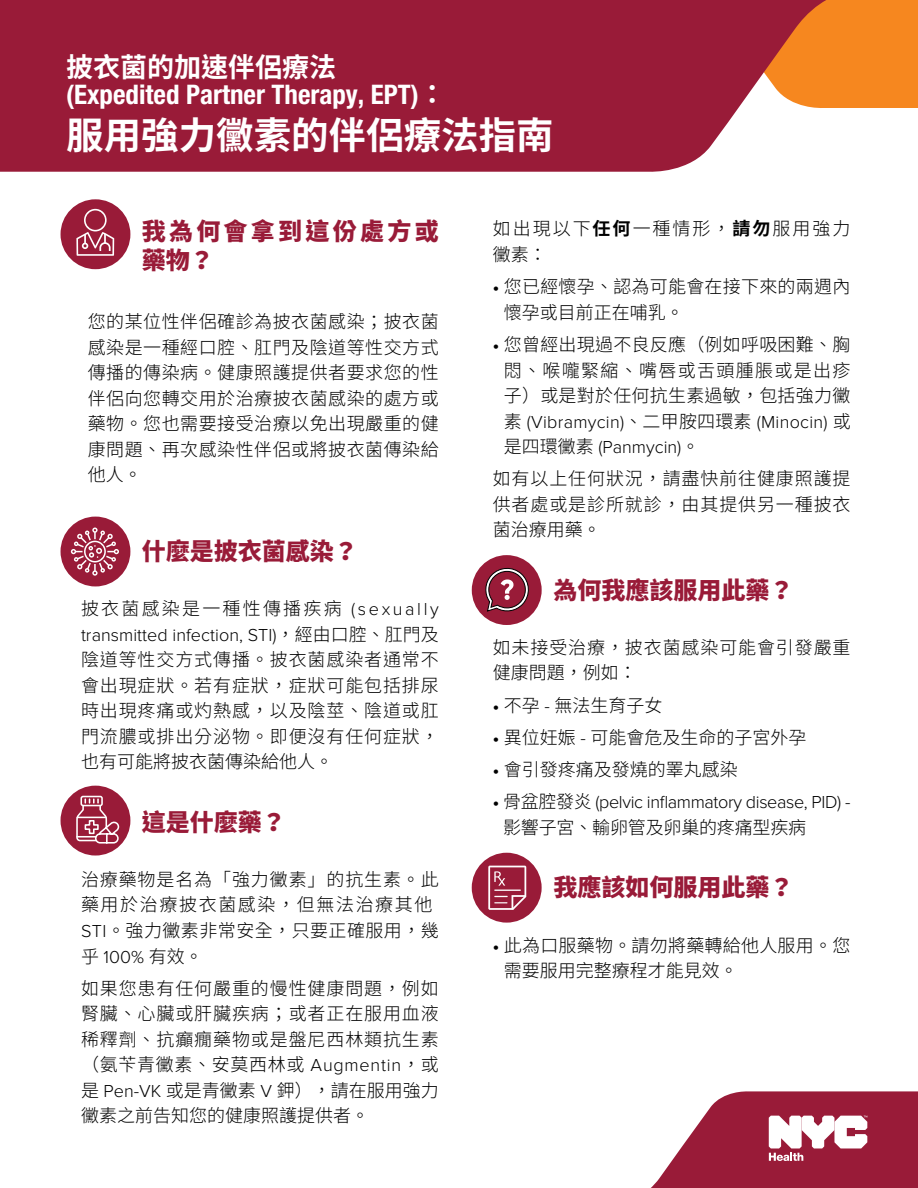
<style>
.page{position:relative;width:918px;height:1188px;background:#fff}
.page>*{position:absolute;margin:0;border:0;box-sizing:border-box;transform-origin:0 0}
.t1{font:700 37.5px "Source Han Sans TC";color:#fff}
.t2{font:700 condensed 27px "Helvetica Neue LT Std";color:#fff}
.t3{font:700 27px "Source Han Sans TC";color:#fff}
.t4{font:800 24px "Source Han Sans TC";color:#991b38}
.t5{font:800 24px/28.8px "Source Han Sans TC";letter-spacing:.135em;color:#991b38}
.t6{font:300 18px/25.5px "Source Han Sans TC";letter-spacing:.03em;color:#000;text-align:justify}
.t7{font:300 18px/25.5px "Source Han Sans TC";letter-spacing:.05em;color:#000}
.t8{font:300 18px/25.5px "Proxima Nova";color:#000}
.t9{font:300 18px "Source Han Sans TC";color:#000}
.t10{font:300 18px "Proxima Nova";letter-spacing:-.02em;color:#000}
.t11{font:300 18px "Source Han Sans TC";letter-spacing:.125em;color:#000}
.t12{font:300 18px/25.5px "Source Han Sans TC";letter-spacing:.11em;color:#000}
.t13{font:300 18px "Source Han Sans TC";letter-spacing:-.01em;color:#000}
.s1{font-family:"Source Han Sans TC";font-stretch:normal}
.s2{font-family:"Proxima Nova"}
.s3{font-family:"Source Han Sans TC"}
.s4{font-weight:700}
.s5{font-family:"Proxima Nova";font-weight:700}
</style>
<div class="page">
<svg style="left:910px;top:0;width:8px;height:108px"></svg>
<svg style="left:0;top:0;width:910px;height:172px;background:#a93747"></svg>
<svg style="left:651px;top:1091px;width:267px;height:97px"></svg>
<div style="left:61px;top:517px;width:69px;height:69px;background:#991b38;border-radius:50%"></div>
<div style="left:472px;top:555px;width:70px;height:70px;background:#991b38;border-radius:50%"></div>
<div style="left:61px;top:199px;width:69px;height:70px;background:#991b38;border-radius:50%"></div>
<div style="left:61px;top:786px;width:69px;height:70px;background:#991b38;border-radius:50%"></div>
<svg style="left:76px;top:795px;width:44px;height:49px"></svg>
<svg style="left:76px;top:209px;width:38px;height:47px"></svg>
<svg style="left:485px;top:567px;width:44px;height:45px"></svg>
<svg style="left:71px;top:528px;width:48px;height:48px"></svg>
<div style="left:472px;top:853px;width:70px;height:70px;background:#991b38;border-radius:50%"></div>
<svg style="left:488px;top:866px;width:38px;height:44px"></svg>
<h2 class="t3" style="left:66px;top:52px;width:271px">披衣菌的加速伴侶療法</h2>
<h2 class="t2" style="left:66px;top:78px;width:381px">(Expedited Partner Therapy, EPT)<span class="s1">：</span></h2>
<h1 class="t1" style="left:66px;top:114px;width:489px">服用強力黴素的伴侶療法指南</h1>
<h3 class="t5" style="left:142px;top:218px;width:298px">我為何會拿到這份處方或藥物？</h3>
<p class="t6" style="left:88px;top:309px;width:353px">您的某位性伴侶確診為披衣菌感染；披衣菌感染是一種經口腔、肛門及陰道等性交方式傳播的傳染病。健康照護提供者要求您的性伴侶向您轉交用於治療披衣菌感染的處方或藥物。您也需要接受治療以免出現嚴重的健康問題、再次感染性伴侶或將披衣菌傳染給他人。</p>
<h3 class="t4" style="left:142px;top:538px;width:217px">什麼是披衣菌感染？</h3>
<p class="t11" style="left:81px;top:599px;width:359px">披衣菌感染是一種性傳播疾病 <span class="s2">(sexually</span></p>
<p class="t8" style="left:81px;top:622px;width:359px">transmitted infection, STI)<span class="s3">，經由口腔、肛門及</span></p>
<p class="t6" style="left:81px;top:647px;width:359px">陰道等性交方式傳播。披衣菌感染者通常不會出現症狀。若有症狀，症狀可能包括排尿時出現疼痛或灼熱感，以及陰莖、陰道或肛門流膿或排出分泌物。即便沒有任何症狀，也有可能將披衣菌傳染給他人。</p>
<h3 class="t4" style="left:142px;top:808px;width:145px">這是什麼藥？</h3>
<p class="t7" style="left:81px;top:867px;width:359px">治療藥物是名為「強力黴素」的抗生素。此藥用於治療披衣菌感染，但無法治療其他<br><span class="s2">STI</span>。強力黴素非常安全，只要正確服用，幾乎 <span class="s2">100%</span> 有效。</p>
<p class="t6" style="left:81px;top:976px;width:359px">如果您患有任何嚴重的慢性健康問題，例如腎臟、心臟或肝臟疾病；或者正在服用血液稀釋劑、抗癲癇藥物或是盤尼西林類抗生素（氨苄青黴素、安莫西林或 <span class="s2">Augmentin</span>，或是 <span class="s2">Pen-VK</span> 或是青黴素 <span class="s2">V</span> 鉀），請在服用強力黴素之前告知您的健康照護提供者。</p>
<p class="t12" style="left:493px;top:217px;width:359px">如出現以下<span class="s4">任何</span>一種情形，<span class="s4">請勿</span>服用強力黴素：</p>
<p class="t6" style="left:504px;top:274px;width:348px;text-indent:-11px"><span class="s5">•</span> 您已經懷孕、認為可能會在接下來的兩週內懷孕或目前正在哺乳。</p>
<p class="t6" style="left:504px;top:332px;width:348px;text-indent:-11px"><span class="s5">•</span> 您曾經出現過不良反應（例如呼吸困難、胸悶、喉嚨緊縮、嘴唇或舌頭腫脹或是出疹子）或是對於任何抗生素過敏，包括強力黴</p>
<p class="t8" style="left:504px;top:409px;width:348px"><span class="s3">素</span> (Vibramycin)<span class="s3">、二甲胺四環素</span> (Minocin) <span class="s3">或是四環黴素</span> (Panmycin)<span class="s3">。</span></p>
<p class="t6" style="left:493px;top:466px;width:359px">如有以上任何狀況，請盡快前往健康照護提供者處或是診所就診，由其提供另一種披衣菌治療用藥。</p>
<h3 class="t4" style="left:554px;top:576px;width:241px">為何我應該服用此藥？</h3>
<p class="t7" style="left:493px;top:635px;width:359px">如未接受治療，披衣菌感染可能會引發嚴重健康問題，例如：</p>
<p class="t9" style="left:493px;top:695px;width:171px"><span class="s5">•</span> 不孕 <span class="s2">-</span> 無法生育子女</p>
<p class="t9" style="left:493px;top:727px;width:315px"><span class="s5">•</span> 異位妊娠 <span class="s2">-</span> 可能會危及生命的子宮外孕</p>
<p class="t9" style="left:493px;top:759px;width:247px"><span class="s5">•</span> 會引發疼痛及發燒的睪丸感染</p>
<p class="t10" style="left:493px;top:792px;width:359px"><span class="s4">•</span> <span class="s3">骨盆腔發炎</span> (pelvic inflammatory disease, PID) -</p>
<p class="t13" style="left:503px;top:817px;width:305px">影響子宮、輸卵管及卵巢的疼痛型疾病</p>
<h3 class="t4" style="left:554px;top:874px;width:241px">我應該如何服用此藥？</h3>
<p class="t6" style="left:504px;top:933px;width:348px;text-indent:-11px"><span class="s5">•</span> 此為口服藥物。請勿將藥轉給他人服用。您需要服用完整療程才能見效。</p>
</div>
